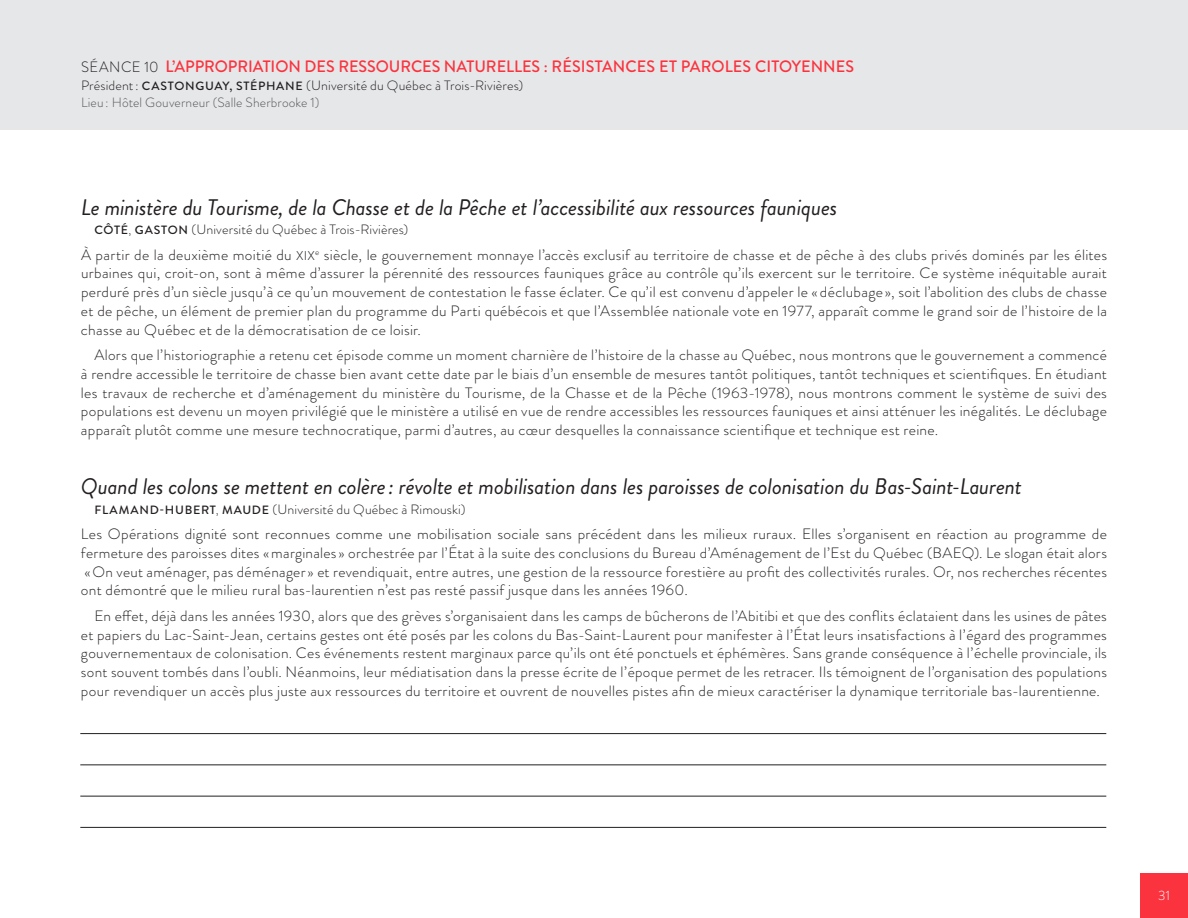
<style>
.page{position:relative;width:1188px;height:918px;background:#fff}
.page>*{position:absolute;margin:0;border:0;box-sizing:border-box;transform-origin:0 0}
.RÉS_Titre_comm__RÉSU{font:italic 22.5px "Brandon Grotesque";letter-spacing:-.005em;color:#231f20}
.TITRE_SÉANCE_TDM{font:500 16.5px "Brandon Grotesque";color:#fb333e}
._01-Texte_courant{font:300 15px/18.8px "Brandon Grotesque";letter-spacing:.02em;color:#231f20;text-align:justify}
._01-Texte_courant_sa{font:300 15px/18.8px "Brandon Grotesque";letter-spacing:.015em;color:#231f20;text-align:justify}
.Conférenciers_ères{font:300 13.5px "Brandon Grotesque";letter-spacing:.005em;color:#231f20}
.Présidence{font:300 13.5px "Brandon Grotesque";letter-spacing:.005em;color:#231f20}
.LIEU{font:300 13.5px "Brandon Grotesque";letter-spacing:.01em;color:#57585a}
.t1{font:300 13.5px "Brandon Grotesque";color:#fff}
.s1{font-weight:300;font-size:15px;color:#231f20}
.s2{font-weight:500;font-size:12px}
.s3{font-size:12px}
.s4{font-family:"Brandon Grotesque Light SC850";font-weight:400;font-size:12.75px}
</style>
<div class="page">
<div style="left:1140px;top:874px;width:48px;height:44px;background:#fb333e"></div>
<div style="left:0;top:0;width:1188px;height:130px;background:#e6e7e9"></div>
<hr style="left:80px;top:796px;width:1026px;height:1px;background:#231f20">
<hr style="left:80px;top:733px;width:1026px;height:1px;background:#231f20">
<hr style="left:80px;top:827px;width:1026px;height:1px;background:#231f20">
<hr style="left:80px;top:765px;width:1026px;height:1px;background:#231f20">
<p class="TITRE_SÉANCE_TDM" style="left:81px;top:55px;width:775px"><span class="s1">SÉANCE 10</span> L’APPROPRIATION DES RESSOURCES NATURELLES : RÉSISTANCES ET PAROLES CITOYENNES</p>
<p class="Présidence" style="left:81px;top:77px;width:444px">Président: <span class="s2">CASTONGUAY, STÉPHANE</span> (Université du Québec à Trois-Rivières)</p>
<p class="LIEU" style="left:81px;top:93px;width:240px">Lieu: Hôtel Gouverneur (Salle Sherbrooke 1)</p>
<p class="RÉS_Titre_comm__RÉSU" style="left:81px;top:192px;width:758px">Le ministère du Tourisme, de la Chasse et de la Pêche et l’accessibilité aux ressources fauniques</p>
<p class="Conférenciers_ères" style="left:95px;top:220px;width:315px"><span class="s2">CÔTÉ</span><span class="s3">,</span> <span class="s2">GASTON</span> (Université du Québec à Trois-Rivières)</p>
<p class="_01-Texte_courant_sa" style="left:81px;top:245px;width:1028px">À partir de la deuxième moitié du <span class="s4">xix</span><sup>e</sup> siècle, le gouvernement monnaye l’accès exclusif au territoire de chasse et de pêche à des clubs privés dominés par les élites urbaines qui, croit-on, sont à même d’assurer la pérennité des ressources fauniques grâce au contrôle qu’ils exercent sur le territoire. Ce système inéquitable aurait perduré près d’un siècle jusqu’à ce qu’un mouvement de contestation le fasse éclater. Ce qu’il est convenu d’appeler le « déclubage », soit l’abolition des clubs de chasse et de pêche, un élément de premier plan du programme du Parti québécois et que l’Assemblée nationale vote en 1977, apparaît comme le grand soir de l’histoire de la chasse au Québec et de la démocratisation de ce loisir.</p>
<p class="_01-Texte_courant" style="left:81px;top:346px;width:1027px;text-indent:13px">Alors que l’historiographie a retenu cet épisode comme un moment charnière de l’histoire de la chasse au Québec, nous montrons que le gouvernement a commencé à rendre accessible le territoire de chasse bien avant cette date par le biais d’un ensemble de mesures tantôt politiques, tantôt techniques et scientifiques. En étudiant les travaux de recherche et d’aménagement du ministère du Tourisme, de la Chasse et de la Pêche (1963-1978), nous montrons comment le système de suivi des populations est devenu un moyen privilégié que le ministère a utilisé en vue de rendre accessibles les ressources fauniques et ainsi atténuer les inégalités. Le déclubage apparaît plutôt comme une mesure technocratique, parmi d’autres, au cœur desquelles la connaissance scientifique et technique est reine.</p>
<p class="RÉS_Titre_comm__RÉSU" style="left:81px;top:471px;width:942px">Quand les colons se mettent en colère : révolte et mobilisation dans les paroisses de colonisation du Bas-Saint-Laurent</p>
<p class="Conférenciers_ères" style="left:95px;top:500px;width:373px"><span class="s2">FLAMAND-HUBERT</span><span class="s3">,</span> <span class="s2">MAUDE</span> (Université du Québec à Rimouski)</p>
<p class="_01-Texte_courant_sa" style="left:81px;top:525px;width:1027px">Les Opérations dignité sont reconnues comme une mobilisation sociale sans précédent dans les milieux ruraux. Elles s’organisent en réaction au programme de fermeture des paroisses dites «marginales » orchestrée par l’État à la suite des conclusions du Bureau d’Aménagement de l’Est du Québec (BAEQ). Le slogan était alors «On veut aménager, pas déménager » et revendiquait, entre autres, une gestion de la ressource forestière au profit des collectivités rurales. Or, nos recherches récentes ont démontré que le milieu rural bas-laurentien n’est pas resté passif jusque dans les années 1960.</p>
<p class="_01-Texte_courant" style="left:81px;top:606px;width:1027px;text-indent:13px">En effet, déjà dans les années 1930, alors que des grèves s’organisaient dans les camps de bûcherons de l’Abitibi et que des conflits éclataient dans les usines de pâtes et papiers du Lac-Saint-Jean, certains gestes ont été posés par les colons du Bas-Saint-Laurent pour manifester à l’État leurs insatisfactions à l’égard des programmes gouvernementaux de colonisation. Ces événements restent marginaux parce qu’ils ont été ponctuels et éphémères. Sans grande conséquence à l’échelle provinciale, ils sont souvent tombés dans l’oubli. Néanmoins, leur médiatisation dans la presse écrite de l’époque permet de les retracer. Ils témoignent de l’organisation des populations pour revendiquer un accès plus juste aux ressources du territoire et ouvrent de nouvelles pistes afin de mieux caractériser la dynamique territoriale bas-laurentienne.</p>
<p class="t1" style="left:1158px;top:886px;width:13px">31</p>
</div>
